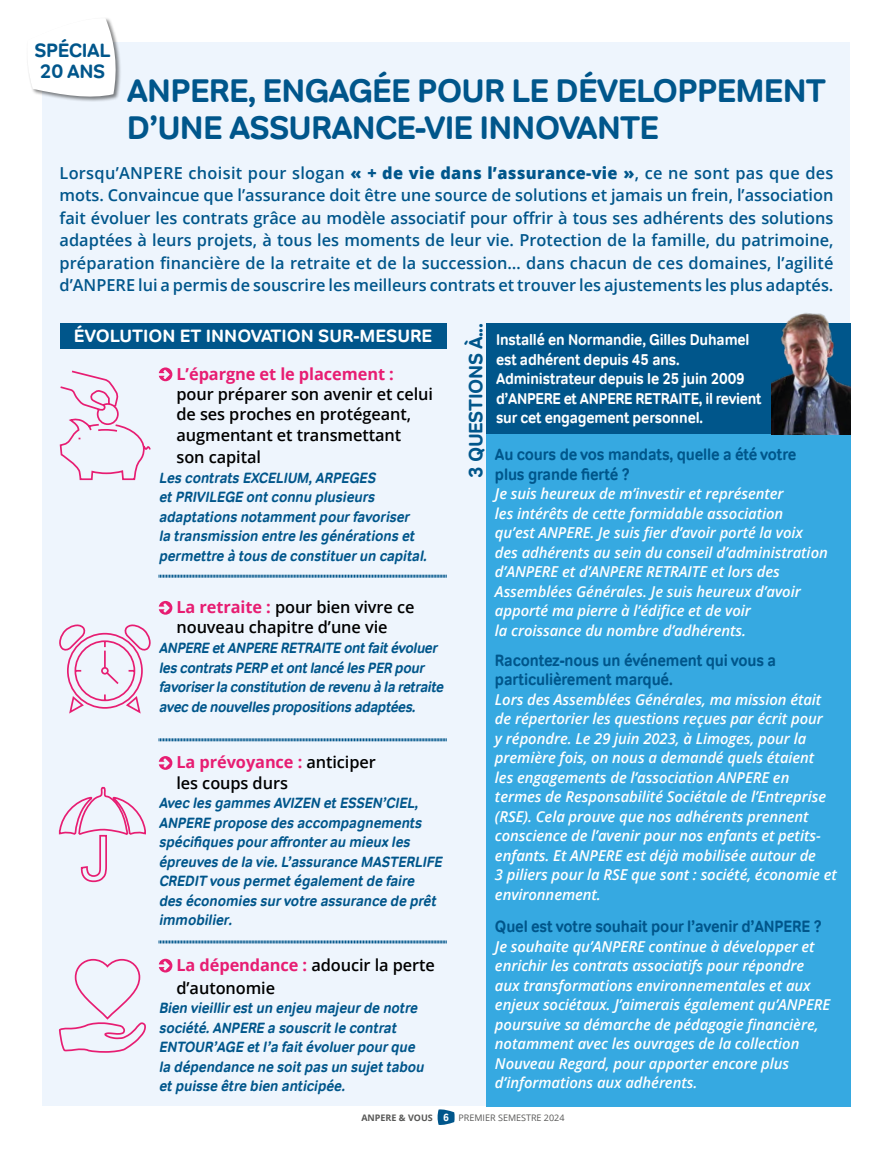
<style>
.page{position:relative;width:893px;height:1149px;background:#fff}
.page>*{position:absolute;margin:0;border:0;box-sizing:border-box;transform-origin:0 0}
.t1{font:700 33px/37.5px "Tondo";letter-spacing:-.025em;color:#00568b}
.t2{font:700 19.5px/21px "Tondo";letter-spacing:-.02em;color:#00568b}
.t3{font:700 18px "Tondo";color:#fff}
.t4{font:600 16.5px/22.5px "Open Sans";color:#00568b;text-align:justify}
.t5{font:600 16.5px/20.2px "Open Sans";letter-spacing:-.005em;color:#000}
.t6{font:700 16.5px/19.5px "Tondo";letter-spacing:-.01em;color:#00568b;scale:.9 1}
.t7{font:700 16.5px "Open Sans";letter-spacing:-.005em;color:#e71d72}
.t8{font:700 15.75px/19.5px "Tondo";letter-spacing:-.01em;color:#fff;scale:.9 1}
.t9{font:italic 600 15px/19.5px "Open Sans";letter-spacing:-.005em;color:#fff}
.t10{font:italic 700 15px/19.5px "Tondo";letter-spacing:-.015em;color:#00568b;scale:.9 1}
.t11{font:9px "Open Sans";color:#575756}
.s1{font-weight:800}
.s2{font-weight:700;color:#e71d72}
.s3{font-weight:700}
.s4{font-family:"Tondo";font-weight:700;font-size:10.5px;color:#fff}
</style>
<div class="page">
<svg style="left:437px;top:1109px;width:18px;height:15px"></svg>
<div style="left:43px;top:43px;width:807px;height:1063px;background:#eef5fd"></div>
<div style="left:486px;top:323px;width:364px;height:111px;background:#00568b"></div>
<div style="left:486px;top:434px;width:364px;height:672px;background:#36a9e1"></div>
<div style="left:60px;top:323px;width:386px;height:26px;background:#00568b"></div>
<svg style="left:58px;top:786px;width:88px;height:96px"></svg>
<svg style="left:59px;top:370px;width:92px;height:111px"></svg>
<svg style="left:59px;top:624px;width:92px;height:90px"></svg>
<svg style="left:58px;top:958px;width:88px;height:95px"></svg>
<svg style="left:159px;top:367px;width:13px;height:14px"></svg>
<svg style="left:159px;top:600px;width:13px;height:14px"></svg>
<svg style="left:159px;top:756px;width:13px;height:13px"></svg>
<svg style="left:159px;top:958px;width:13px;height:14px"></svg>
<svg style="left:159px;top:574px;width:288px;height:3px"></svg>
<svg style="left:159px;top:738px;width:288px;height:3px"></svg>
<svg style="left:159px;top:940px;width:288px;height:3px"></svg>
<img style="left:771px;top:313px;width:79px;height:121px">
<div style="left:27px;top:17px;width:95px;height:85px;background:#000;opacity:.5"></div>
<svg style="left:27px;top:18px;width:91px;height:81px"></svg>
<h2 class="t2" style="left:35px;top:40px;width:77px">SPÉCIAL<br>20 ANS</h2>
<h1 class="t1" style="left:127px;top:71px;width:701px">ANPERE, ENGAGÉE POUR LE DÉVELOPPEMENT<br>D’UNE ASSURANCE-VIE INNOVANTE</h1>
<p class="t4" style="left:60px;top:163px;width:776px">Lorsqu’ANPERE choisit pour slogan <span class="s1">« + de vie dans l’assurance-vie »</span>, ce ne sont pas que des mots. Convaincue que l’assurance doit être une source de solutions et jamais un frein, l’association fait évoluer les contrats grâce au modèle associatif pour offrir à tous ses adhérents des solutions adaptées à leurs projets, à tous les moments de leur vie. Protection de la famille, du patrimoine, préparation financière de la retraite et de la succession… dans chacun de ces domaines, l’agilité d’ANPERE lui a permis de souscrire les meilleurs contrats et trouver les ajustements les plus adaptés.</p>
<p class="t3" style="left:74px;top:326px;width:360px">ÉVOLUTION ET INNOVATION SUR-MESURE</p>
<h2 class="t2" style="left:465px;top:477px;width:156px;rotate:-90deg">3 QUESTIONS À...</h2>
<p class="t8" style="left:496px;top:330px;width:297px">Installé en Normandie, Gilles Duhamel est adhérent depuis 45 ans.<br>Administrateur depuis le 25 juin 2009 d’ANPERE et ANPERE RETRAITE, il revient sur cet engagement personnel.</p>
<p class="t7" style="left:176px;top:367px;width:219px">L’épargne et le placement :</p>
<p class="t5" style="left:176px;top:385px;width:258px">pour préparer son avenir et celui de ses proches en protégeant, augmentant et transmettant</p>
<p class="t5" style="left:176px;top:448px;width:86px">son capital</p>
<p class="t10" style="left:159px;top:467px;width:302px">Les contrats EXCELIUM,ARPEGES etPRIVILEGE ontconnu plusieurs adaptations notammentpourfavoriser la transmission entre les générations et permettre à tous de constituerun capital.</p>
<p class="t5" style="left:176px;top:598px;width:239px"><span class="s2">La retraite :</span> pour bien vivre ce nouveau chapitre d’une vie</p>
<p class="t10" style="left:159px;top:638px;width:321px">ANPERE etANPERE RETRAITE ontfaitévoluer les contrats PERP etontlancé les PER pour favoriserla constitution de revenu à la retraite avec de nouvelles propositions adaptées.</p>
<p class="t6" style="left:495px;top:444px;width:336px">Au cours de vos mandats, quelle a été votre plus grande fierté ?</p>
<p class="t9" style="left:495px;top:485px;width:334px">Je suis heureux de m’investir et représenter<br>les intérêts de cette formidable association<br>qu’est ANPERE. Je suis fier d’avoir porté la voix des adhérents au sein du conseil d’administration d’ANPERE et d’ANPERE RETRAITE et lors des Assemblées Générales. Je suis heureux d’avoir apporté ma pierre à l’édifice et de voir<br>la croissance du nombre d’adhérents.</p>
<p class="t6" style="left:495px;top:650px;width:314px">Racontez-nous un événement qui vous a particulièrement marqué.</p>
<p class="t9" style="left:495px;top:691px;width:343px">Lors des Assemblées Générales, ma mission était de répertorier les questions reçues par écrit pour<br>y répondre. Le 29 juin 2023, à Limoges, pour la première fois, on nous a demandé quels étaient<br>les engagements de l’association ANPERE en termes de Responsabilité Sociétale de l’Entreprise (RSE). Cela prouve que nos adhérents prennent conscience de l’avenir pour nos enfants et petits&shy;enfants. Et ANPERE est déjà mobilisée autour de<br>3 piliers pour la RSE que sont : société, économie et environnement.</p>
<p class="t6" style="left:495px;top:916px;width:365px">Quel est votre souhait pour l’avenir d’ANPERE ?</p>
<p class="t9" style="left:495px;top:937px;width:337px">Je souhaite qu’ANPERE continue à développer et enrichir les contrats associatifs pour répondre aux transformations environnementales et aux enjeux sociétaux. J’aimerais également qu’ANPERE poursuive sa démarche de pédagogie financière, notamment avec les ouvrages de la collection Nouveau Regard, pour apporter encore plus d’informations aux adhérents.</p>
<p class="t5" style="left:176px;top:753px;width:201px"><span class="s2">La prévoyance :</span> anticiper les coups durs</p>
<p class="t10" style="left:159px;top:793px;width:319px">Avec les gammes AVIZEN etESSEN’CIEL, ANPERE propose des accompagnements spécifiques pouraffronterau mieux les épreuves de la vie.L’assurance MASTERLIFE CREDIT vous permetégalementde faire des économies survotre assurance de prêt immobilier.</p>
<p class="t5" style="left:176px;top:955px;width:260px;line-height:22.5px"><span class="s2">La dépendance :</span> adoucir la perte d’autonomie</p>
<p class="t10" style="left:159px;top:997px;width:299px">Bien vieillirestun enjeu majeurde notre société.ANPERE a souscritle contrat ENTOUR’AGE etl’a faitévoluerpourque la dépendance ne soitpas un sujettabou etpuisse être bien anticipée.</p>
<p class="t11" style="left:361px;top:1111px;width:205px"><span class="s3">ANPERE &amp; VOUS</span> <span class="s4">6</span> PREMIER SEMESTRE 2024</p>
</div>
